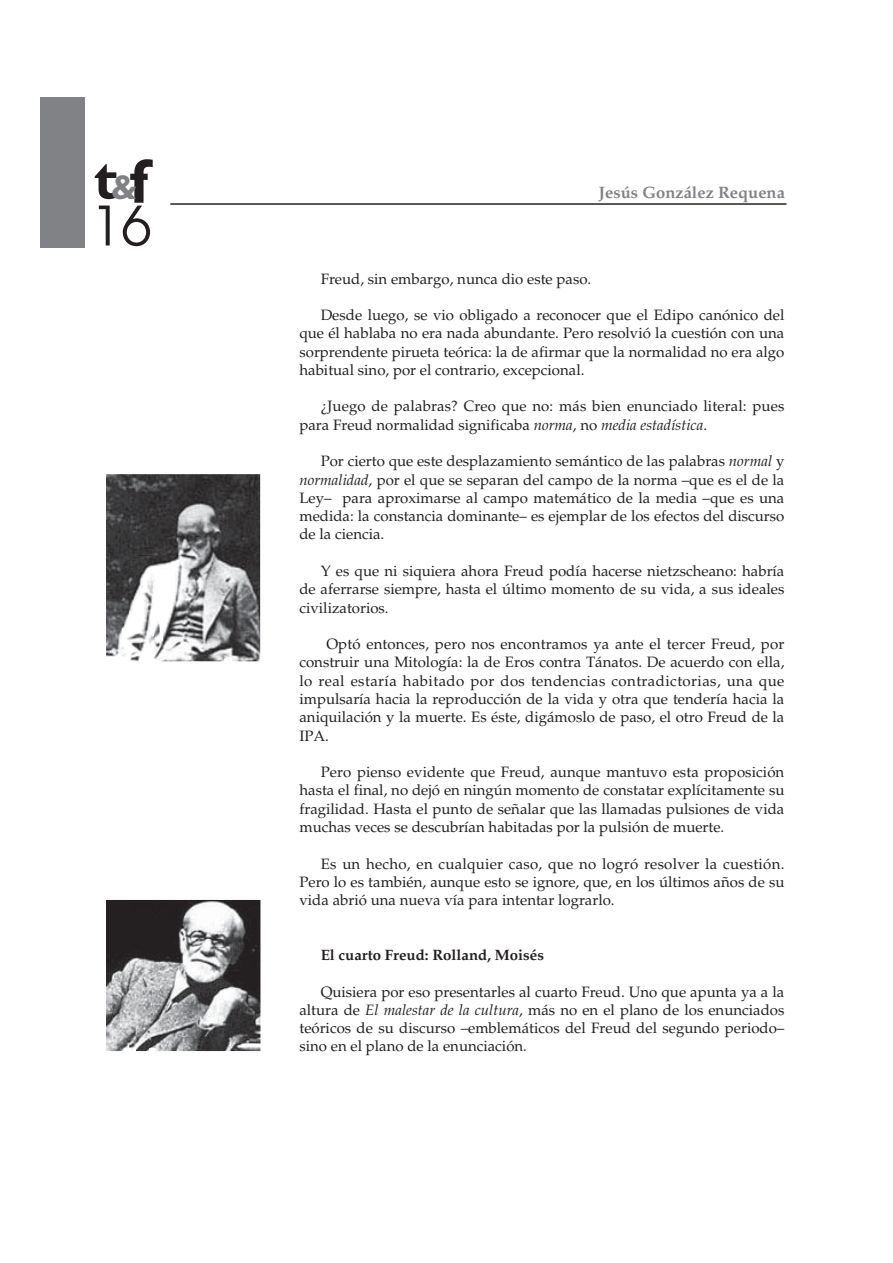
<style>
.page{position:relative;width:893px;height:1263px;background:#fff}
.page>*{position:absolute;margin:0;border:0;box-sizing:border-box;transform-origin:0 0}
.t1{font:700 57px "Gill Sans";color:#231f20}
.t2{font:54px "Avant Garde";color:#231f20}
.t3{font:700 16.5px "Palatino";color:#808285}
.t4{font:15px/18.3px "Palatino";color:#231f20;text-align:justify}
.t5{font:700 15px "Palatino";color:#231f20}
.s1{font-size:34.5px;color:#808285}
.s2{font-size:63px}
.s3{font-style:italic}
</style>
<div class="page">
<hr style="left:170px;top:203px;width:616px;height:2px;background:#231f20">
<div style="left:41px;top:97px;width:44px;height:151px;background:#808285"></div>
<img style="left:106px;top:474px;width:154px;height:188px">
<img style="left:106px;top:900px;width:155px;height:152px">
<h1 class="t1" style="left:94px;top:160px;width:56px">t<span class="s1">&amp;</span><span class="s2">f</span></h1>
<h2 class="t2" style="left:92px;top:206px;width:61px">16</h2>
<p class="t3" style="left:599px;top:186px;width:187px">Jesús González Requena</p>
<p class="t4" style="left:321px;top:271px;width:272px">Freud, sin embargo, nunca dio este paso.</p>
<p class="t4" style="left:299px;top:308px;width:486px;text-indent:21px">Desde luego, se vio obligado a reconocer que el Edipo canónico del que él hablaba no era nada abundante. Pero resolvió la cuestión con una sorprendente pirueta teórica: la de afirmar que la normalidad no era algo habitual sino, por el contrario, excepcional.</p>
<p class="t4" style="left:299px;top:399px;width:486px;text-indent:21px">¿Juego de palabras? Creo que no: más bien enunciado literal: pues para Freud normalidad significaba <span class="s3">norma</span>, no <span class="s3">media estadística</span>.</p>
<p class="t4" style="left:299px;top:454px;width:486px;text-indent:21px">Por cierto que este desplazamiento semántico de las palabras <span class="s3">normal</span> y <span class="s3">normalidad</span>, por el que se separan del campo de la norma –que es el de la Ley– para aproximarse al campo matemático de la media –que es una medida: la constancia dominante– es ejemplar de los efectos del discurso de la ciencia.</p>
<p class="t4" style="left:299px;top:563px;width:486px;text-indent:21px">Y es que ni siquiera ahora Freud podía hacerse nietzscheano: habría de aferrarse siempre, hasta el último momento de su vida, a sus ideales civilizatorios.</p>
<p class="t4" style="left:299px;top:637px;width:486px;text-indent:27px">Optó entonces, pero nos encontramos ya ante el tercer Freud, por construir una Mitología: la de Eros contra Tánatos. De acuerdo con ella, lo real estaría habitado por dos tendencias contradictorias, una que impulsaría hacia la reproducción de la vida y otra que tendería hacia la aniquilación y la muerte. Es éste, digámoslo de paso, el otro Freud de la IPA.</p>
<p class="t4" style="left:299px;top:765px;width:486px;text-indent:21px">Pero pienso evidente que Freud, aunque mantuvo esta proposición hasta el final, no dejó en ningún momento de constatar explícitamente su fragilidad. Hasta el punto de señalar que las llamadas pulsiones de vida muchas veces se descubrían habitadas por la pulsión de muerte.</p>
<p class="t4" style="left:299px;top:856px;width:486px;text-indent:21px">Es un hecho, en cualquier caso, que no logró resolver la cuestión.<br>Pero lo es también, aunque esto se ignore, que, en los últimos años de su vida abrió una nueva vía para intentar lograrlo.</p>
<p class="t5" style="left:321px;top:949px;width:225px">El cuarto Freud: Rolland, Moisés</p>
<p class="t4" style="left:299px;top:984px;width:486px;text-indent:21px">Quisiera por eso presentarles al cuarto Freud. Uno que apunta ya a la altura de <span class="s3">El malestar de la cultura</span>, más no en el plano de los enunciados teóricos de su discurso –emblemáticos del Freud del segundo periodo– sino en el plano de la enunciación.</p>
</div>
